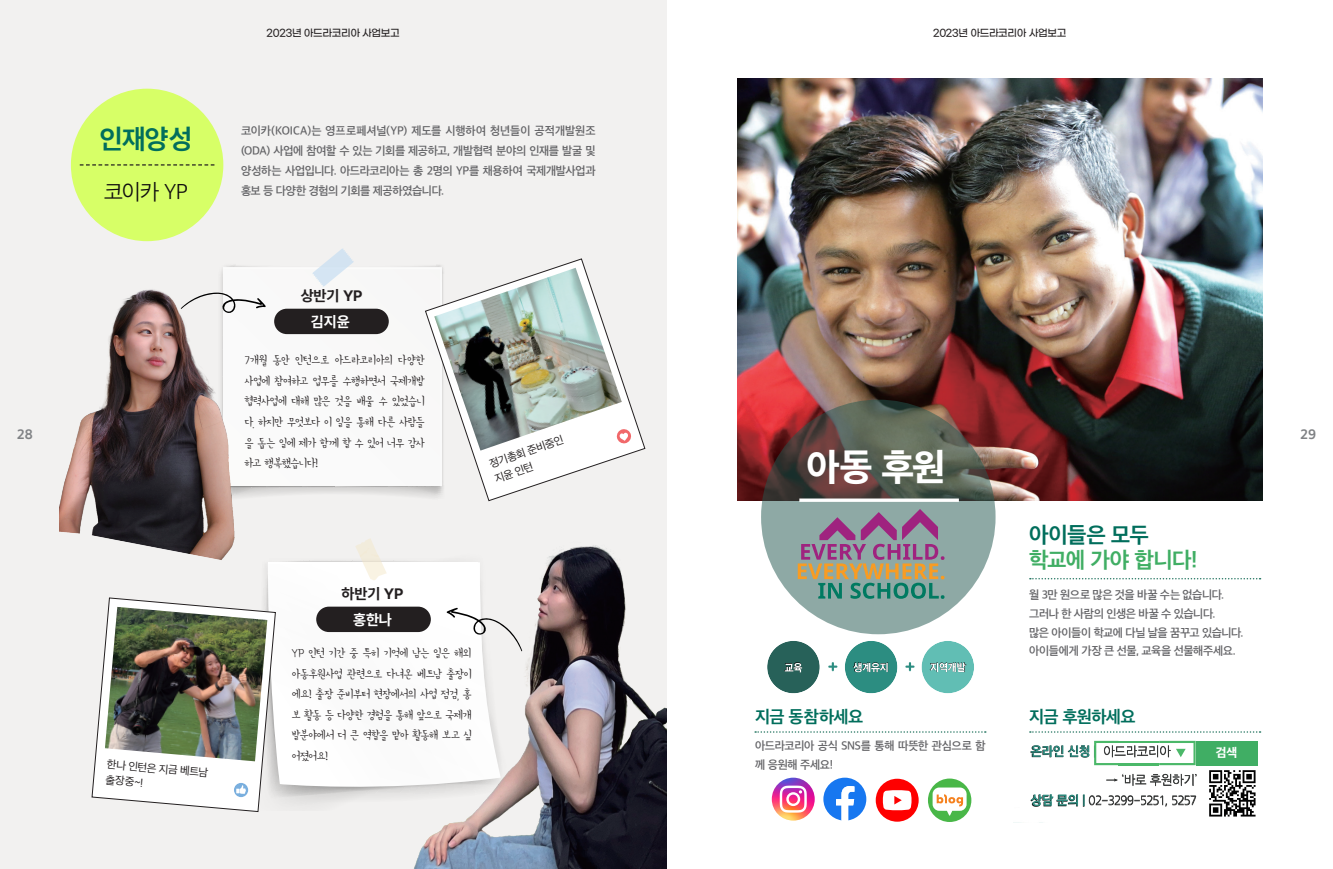
<style>
.page{position:relative;width:1333px;height:869px;background:#fff}
.page>*{position:absolute;margin:0;border:0;box-sizing:border-box;transform-origin:0 0}
.본문{font:800 38.38px "Apple SD Gothic Neo";color:#fff}
.본문-2{font:700 27.5px "Apple SD Gothic Neo";color:#016e5c}
.본문-3{font:700 22.5px "Apple SD Gothic Neo";letter-spacing:-.035em;color:#40ae64}
.본문-4{font:700 22.5px "Apple SD Gothic Neo";letter-spacing:-.025em;color:#016e5c}
.본문-5{font:300 22.38px "Apple SD Gothic Neo";color:#0e0b0e}
.본문-6{font:700 17.5px "Apple SD Gothic Neo";letter-spacing:-.035em;color:#016e5c}
.본문-7{font:15px/20.6px "TT Byulbitcha L";letter-spacing:-.065em;color:#231f20;text-align:justify}
.t1{font:15px "Pretendard Variable";color:#231f20}
.t2{font:15px "Pretendard Variable";color:#fff}
.t3{font:13.75px "Arita dotum Bold OTF";color:#808285}
.본문-8{font:800 12.5px "Apple SD Gothic Neo";color:#fff}
.본문-9{font:600 11.88px/20px "Apple SD Gothic Neo";letter-spacing:-.03em;color:#636366;text-align:justify}
.본문-10{font:11.25px "Apple SD Gothic Neo";color:#231f20}
.t4{font:500 10px "Gmarket Sans";letter-spacing:-.03em;color:#231f20}
</style>
<div class="page">
<div style="left:0;top:0;width:666px;height:868px;background:#f2f1f0"></div>
<img style="left:1030px;top:751px;width:170px;height:15px">
<svg style="left:1031px;top:740px;width:164px;height:24px"></svg>
<img style="left:737px;top:78px;width:524px;height:422px">
<svg style="left:221px;top:265px;width:204px;height:232px"></svg>
<div style="left:223px;top:267px;width:202px;height:219px;background:#f9f9f9"></div>
<svg style="left:312px;top:248px;width:41px;height:38px"></svg>
<svg style="left:761px;top:399px;width:234px;height:235px;background:#6d7770"></svg>
<div style="left:71px;top:89px;width:152px;height:152px;background:#d7ff67;border-radius:50%"></div>
<svg style="left:797px;top:508px;width:147px;height:90px;background:#908d8f"></svg>
<svg style="left:767px;top:641px;width:52px;height:52px"></svg>
<svg style="left:845px;top:641px;width:52px;height:52px"></svg>
<svg style="left:921px;top:641px;width:53px;height:52px"></svg>
<svg style="left:828px;top:662px;width:9px;height:9px"></svg>
<svg style="left:905px;top:662px;width:9px;height:9px"></svg>
<div style="left:1195px;top:740px;width:62px;height:24px;background:#40ae64"></div>
<hr style="left:799px;top:498px;width:159px;height:3px;background:#fff">
<img style="left:60px;top:280px;width:202px;height:258px">
<svg style="left:425px;top:258px;width:220px;height:240px"></svg>
<img style="left:434px;top:267px;width:187px;height:183px">
<img style="left:414px;top:498px;width:252px;height:370px">
<svg style="left:80px;top:164px;width:134px;height:1px"></svg>
<div style="left:274px;top:308px;width:115px;height:26px;background:#231f20;border-radius:13px"></div>
<svg style="left:180px;top:292px;width:86px;height:25px"></svg>
<img style="left:1209px;top:770px;width:47px;height:47px">
<svg style="left:616px;top:428px;width:15px;height:16px"></svg>
<svg style="left:92px;top:538px;width:430px;height:273px"></svg>
<svg style="left:1029px;top:578px;width:231px;height:1px"></svg>
<svg style="left:755px;top:731px;width:230px;height:1px"></svg>
<svg style="left:1029px;top:731px;width:231px;height:1px"></svg>
<img style="left:1032px;top:774px;width:165px;height:33px">
<svg style="left:1106px;top:773px;width:90px;height:12px"></svg>
<svg style="left:1030px;top:793px;width:165px;height:12px"></svg>
<img style="left:771px;top:777px;width:43px;height:43px;border-radius:21px">
<svg style="left:779px;top:785px;width:27px;height:27px"></svg>
<div style="left:875px;top:778px;width:43px;height:43px;background:#fe0000;border-radius:50%"></div>
<svg style="left:882px;top:790px;width:29px;height:19px"></svg>
<svg style="left:823px;top:777px;width:43px;height:43px"></svg>
<svg style="left:927px;top:778px;width:44px;height:43px"></svg>
<svg style="left:932px;top:787px;width:34px;height:28px"></svg>
<p class="본문-2" style="left:99px;top:119px;width:95px">인재양성</p>
<p class="본문-5" style="left:104px;top:177px;width:85px">코이카 YP</p>
<p class="t4" style="left:266px;top:28px;width:135px">2023년 아드라코리아 사업보고</p>
<p class="t4" style="left:933px;top:28px;width:135px">2023년 아드라코리아 사업보고</p>
<p class="본문-9" style="left:241px;top:120px;width:356px">코이카(KOICA)는 영프로페셔널(YP) 제도를 시행하여 청년들이 공적개발원조 (ODA) 사업에 참여할 수 있는 기회를 제공하고, 개발협력 분야의 인재를 발굴 및 양성하는 사업입니다. 아드라코리아는 총 2명의 YP를 채용하여 국제개발사업과 홍보 등 다양한 경험의 기회를 제공하였습니다.</p>
<p class="t1" style="left:301px;top:285px;width:63px">상반기 YP</p>
<p class="t2" style="left:311px;top:310px;width:40px">김지윤</p>
<p class="본문-7" style="left:244px;top:350px;width:182px">7개월 동안 인턴으로 아드라코리아의 다양한 사업에 참여하고 업무를 수행하면서 국제개발 협력사업에 대해 많은 것을 배울 수 있었습니 다. 하지만 무엇보다 이 일을 통해 다른 사람들 을 돕는 일에 제가 함께 할 수 있어 너무 감사 하고 행복했습니다!</p>
<p class="t3" style="left:17px;top:426px;width:17px">28</p>
<p class="t3" style="left:1300px;top:426px;width:17px">29</p>
<p class="본문-10" style="left:487px;top:457px;width:79px;rotate:-19deg">정기총회 준비중인</p>
<p class="본문" style="left:806px;top:439px;width:140px">아동 후원</p>
<p class="본문-10" style="left:492px;top:472px;width:42px;rotate:-19deg">지윤 인턴</p>
<p class="본문-10" style="left:108px;top:756px;width:103px;rotate:5deg">한나 인턴은 지금 베트남</p>
<p class="본문-10" style="left:106px;top:771px;width:39px;rotate:5deg">출장중~!</p>
<p class="t1" style="left:341px;top:582px;width:63px">하반기 YP</p>
<p class="t2" style="left:353px;top:608px;width:40px">홍한나</p>
<p class="본문-7" style="left:291px;top:643px;width:182px">YP 인턴 기간 중 특히 기억에 남는 일은 해외 아동후원사업 관련으로 다녀온 베트남 출장이 에요! 출장 준비부터 현장에서의 사업 점검, 홍 보 활동 등 다양한 경험을 통해 앞으로 국제개 발분야에서 더 큰 역할을 맡아 활동해 보고 싶 어졌어요!</p>
<p class="본문-4" style="left:1029px;top:519px;width:121px">아이들은 모두</p>
<p class="본문-3" style="left:1029px;top:543px;width:170px">학교에 가야 합니다!</p>
<p class="본문-9" style="left:1029px;top:584px;width:196px">월 3만 원으로 많은 것을 바꿀 수는 없습니다.</p>
<p class="본문-9" style="left:1029px;top:602px;width:188px">그러나 한 사람의 인생은 바꿀 수 있습니다.</p>
<p class="본문-9" style="left:1029px;top:621px;width:216px">많은 아이들이 학교에 다닐 날을 꿈꾸고 있습니다.</p>
<p class="본문-9" style="left:1029px;top:640px;width:208px">아이들에게 가장 큰 선물, 교육을 선물해주세요.</p>
<p class="본문-6" style="left:755px;top:703px;width:110px">지금 동참하세요</p>
<p class="본문-6" style="left:1029px;top:703px;width:108px">지금 후원하세요</p>
<p class="본문-9" style="left:755px;top:735px;width:232px;line-height:18.8px">아드라코리아 공식 SNS를 통해 따뜻한 관심으로 함 께 응원해 주세요!</p>
<p class="본문-8" style="left:1215px;top:742px;width:23px">검색</p>
</div>
